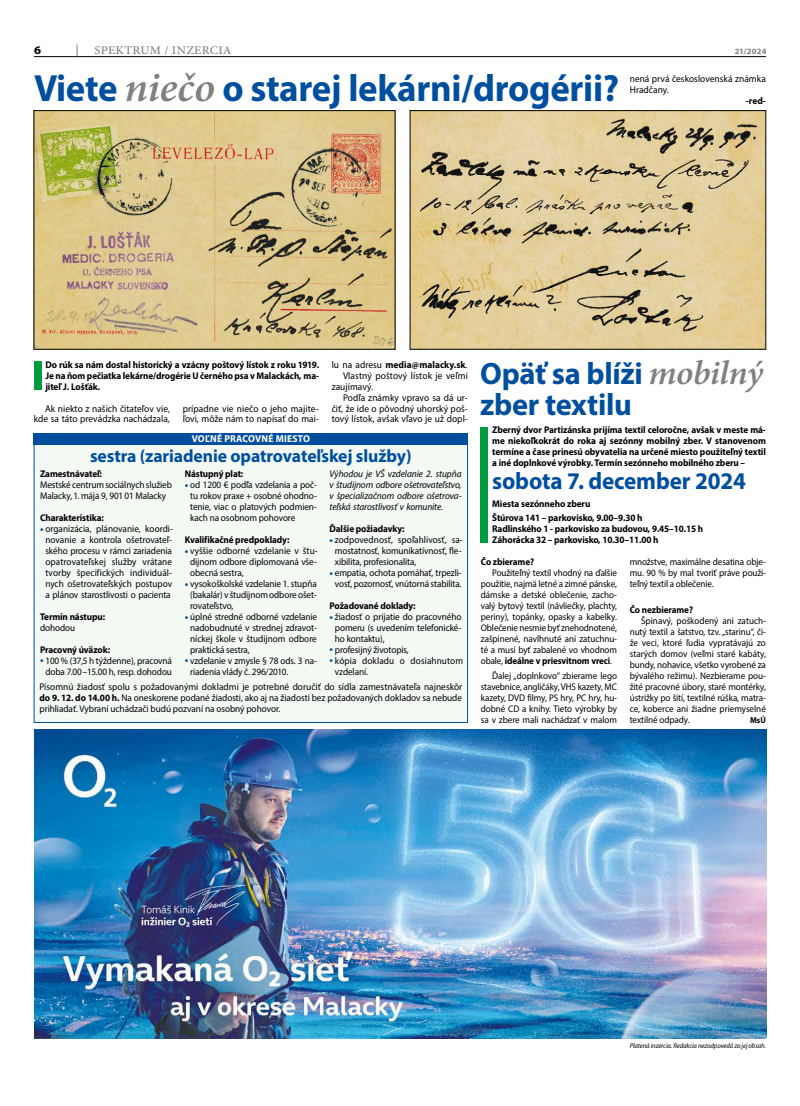
<style>
.page{position:relative;width:800px;height:1106px;background:#fff}
.page>*{position:absolute;margin:0;border:0;box-sizing:border-box;transform-origin:0 0}
.t1{font:700 38px "Myriad Pro";letter-spacing:-.01em;color:#004f9f}
.t2{font:700 31px/31px "Myriad Pro";letter-spacing:-.01em;color:#004f9f}
.t3{font:700 24px "Myriad Pro";letter-spacing:-.005em;color:#004f9f;scale:.96 1}
.t4{font:700 18px "Myriad Pro";letter-spacing:-.005em;color:#004f9f}
.t5{font:500 11.7px "Minion Pro";letter-spacing:.02em;color:#818080;scale:1.08 1}
.t6{font:700 11.7px "Myriad Pro";color:#000;scale:1.08 1}
.t7{font:700 10px "Myriad Pro";letter-spacing:.025em;color:#fff;scale:.96 1}
.t8{font:9.8px/11px "Myriad Pro";letter-spacing:.005em;color:#000;scale:.95 1}
.t9{font:700 9.8px "Myriad Pro";letter-spacing:.005em;color:#000;scale:.95 1}
.t10{font:9.7px/11px "Myriad Pro";letter-spacing:-.01em;color:#000;text-align:justify;scale:.94 1}
.t11{font:700 9.7px/11px "Myriad Pro";letter-spacing:-.01em;color:#000;text-align:justify;scale:.94 1}
.t12{font:9.7px/11px "Myriad Pro";letter-spacing:-.01em;color:#000;text-align:justify;scale:.96 1}
.t13{font:italic 9.7px/11px "Myriad Pro";letter-spacing:-.01em;color:#000;text-align:justify;scale:.96 1}
.t14{font:9.7px/11px "Myriad Pro";letter-spacing:.01em;color:#000;scale:.94 1}
.t15{font:700 9.7px "Myriad Pro";letter-spacing:-.01em;color:#000;scale:.95 1}
.t16{font:9.6px/11px "Myriad Pro";letter-spacing:-.01em;color:#000;text-align:justify;scale:.94 1}
.t17{font:9.6px/11px "Myriad Pro";letter-spacing:-.01em;color:#000;text-align:justify;scale:.95 1}
.t18{font:700 9.6px "Myriad Pro";letter-spacing:-.01em;color:#000;scale:.95 1}
.t19{font:700 8.6px "Myriad Pro";color:#000;scale:.95 1}
.t20{font:700 8.1px "Myriad Pro";letter-spacing:.02em;color:#818080;scale:1.05 1}
.t21{font:italic 7px "Myriad Pro";letter-spacing:-.01em;color:#000;scale:.94 1}
.s1{font-family:"Minion Pro";font-weight:600;font-style:italic;font-size:42px;color:#818080}
.s2{font-weight:400}
.s3{font-size:13px;color:#004f9f}
.s4{font-weight:700}
.s5{font-family:"Minion Pro";font-weight:600;font-style:italic;font-size:34.3px;color:#818080}
</style>
<div class="page">
<hr style="left:34px;top:56px;width:731px;height:1px;background:#000">
<svg style="left:77px;top:44px;width:1px;height:12px"></svg>
<div style="left:34px;top:441px;width:433px;height:281px;background:#f4f9f4"></div>
<div style="left:34px;top:433px;width:433px;height:12px;background:#004f9f"></div>
<div style="left:480px;top:427px;width:8px;height:116px;background:#009b3e"></div>
<img style="left:36px;top:112px;width:357px;height:235px">
<div style="left:34px;top:110px;width:361px;height:239px;border:1px solid #000"></div>
<img style="left:412px;top:112px;width:351px;height:235px">
<div style="left:410px;top:110px;width:355px;height:239px;border:1px solid #000"></div>
<div style="left:34px;top:361px;width:7px;height:28px;background:#009b3e"></div>
<img style="left:34px;top:729px;width:732px;height:309px">
<p class="t6" style="left:34px;top:42px;width:8px">6</p>
<p class="t5" style="left:94px;top:42px;width:128px">SPEKTRUM / INZERCIA</p>
<p class="t20" style="left:734px;top:46px;width:32px">21/2024</p>
<h1 class="t1" style="left:34px;top:63px;width:586px">Viete <span class="s1">niečo</span> o starej lekárni/drogérii?</h1>
<p class="t8" style="left:629px;top:73px;width:145px">nená prvá československá známka<br>Hradčany.</p>
<p class="t15" style="left:745px;top:95px;width:23px">-red-</p>
<p class="t11" style="left:45px;top:358px;width:293px">Do rúk sa nám dostal historický a vzácny poštový lístok z roku 1919.<br>Je na ňom pečiatka lekárne/drogérie U černého psa v Malackách, ma&shy;jiteľ J. Lošťák.</p>
<p class="t8" style="left:34px;top:402px;width:145px;text-align:right">Ak niekto z našich čitateľov vie, kde sa táto prevádzka nachádzala,</p>
<p class="t8" style="left:183px;top:402px;width:145px">prípadne vie niečo o jeho majite&shy;ľovi, môže nám to napísať do mai-</p>
<p class="t9" style="left:331px;top:358px;width:144px"><span class="s2">lu na adresu</span> media@malacky.sk<span class="s2">.</span></p>
<p class="t8" style="left:343px;top:369px;width:133px">Vlastný poštový lístok je veľmi</p>
<p class="t8" style="left:331px;top:380px;width:45px">zaujímavý.</p>
<p class="t8" style="left:343px;top:391px;width:133px">Podľa známky vpravo sa dá ur-</p>
<p class="t8" style="left:331px;top:402px;width:145px">čiť, že ide o pôvodný uhorský poš-</p>
<p class="t8" style="left:331px;top:413px;width:145px">tový lístok, avšak vľavo je už dopl-</p>
<p class="t7" style="left:192px;top:432px;width:125px">VOĽNÉ PRACOVNÉ MIESTO</p>
<h3 class="t4" style="left:90px;top:444px;width:323px">sestra (zariadenie opatrovateľskej služby)</h3>
<p class="t11" style="left:40px;top:468px;width:67px">Zamestnávateľ:</p>
<p class="t10" style="left:40px;top:479px;width:142px">Mestské centrum sociálnych služieb<br>Malacky, 1. mája 9, 901 01 Malacky</p>
<p class="t11" style="left:40px;top:512px;width:69px">Charakteristika:</p>
<p class="t10" style="left:40px;top:523px;width:143px;text-align:center"><span class="s3">•</span> organizácia, plánovanie, koordi&shy;novanie a kontrola ošetrovateľ&shy;ského procesu v rámci zariadenia opatrovateľskej služby vrátane tvorby špecifických individuál&shy;nych ošetrovateľských postupov a plánov starostlivosti o pacienta</p>
<p class="t11" style="left:40px;top:611px;width:71px">Termín nástupu:</p>
<p class="t10" style="left:40px;top:622px;width:39px">dohodou</p>
<p class="t11" style="left:40px;top:644px;width:76px">Pracovný úväzok:</p>
<p class="t10" style="left:40px;top:655px;width:142px;text-align:center"><span class="s3">•</span> 100 % (37,5 h týždenne), pracovná doba 7.00–15.00 h, resp. dohodou</p>
<p class="t11" style="left:185px;top:468px;width:64px">Nástupný plat:</p>
<p class="t10" style="left:190px;top:479px;width:136px;text-indent:-5px"><span class="s3">•</span> od 1200 € podľa vzdelania a poč&shy;tu rokov praxe + osobné ohodno&shy;tenie, viac o platových podmien&shy;kach na osobnom pohovore</p>
<p class="t11" style="left:185px;top:534px;width:113px">Kvalifikačné predpoklady:</p>
<p class="t10" style="left:190px;top:545px;width:137px;text-indent:-5px"><span class="s3">•</span> vyššie odborné vzdelanie v štu&shy;dijnom odbore diplomovaná vše&shy;obecná sestra,</p>
<p class="t10" style="left:190px;top:578px;width:136px;text-indent:-5px"><span class="s3">•</span> vysokoškolské vzdelanie 1. stupňa (bakalár) v študijnom odbore ošet&shy;rovateľstvo,</p>
<p class="t10" style="left:190px;top:611px;width:137px;text-indent:-5px"><span class="s3">•</span> úplné stredné odborné vzdelanie nadobudnuté v strednej zdravot&shy;níckej škole v študijnom odbore praktická sestra,</p>
<p class="t10" style="left:190px;top:655px;width:136px;text-indent:-5px"><span class="s3">•</span> vzdelanie v zmysle § 78 ods. 3 na&shy;riadenia vlády č. 296/2010.</p>
<p class="t13" style="left:329px;top:468px;width:139px">Výhodou je VŠ vzdelanie 2. stupňa v študijnom odbore ošetrovateľstvo, v špecializačnom odbore ošetrova&shy;teľská starostlivosť v komunite.</p>
<p class="t11" style="left:329px;top:523px;width:81px">Ďalšie požiadavky:</p>
<p class="t10" style="left:335px;top:534px;width:137px;text-indent:-5px"><span class="s3">•</span> zodpovednosť, spoľahlivosť, sa&shy;mostatnosť, komunikatívnosť, fle&shy;xibilita, profesionalita,</p>
<p class="t10" style="left:329px;top:567px;width:142px;text-align:center"><span class="s3">•</span> empatia, ochota pomáhať, trpezli&shy;vosť, pozornosť, vnútorná stabilita.</p>
<p class="t11" style="left:329px;top:600px;width:93px">Požadované doklady:</p>
<p class="t10" style="left:335px;top:611px;width:136px;text-indent:-5px"><span class="s3">•</span> žiadosť o prijatie do pracovného pomeru (s uvedením telefonické&shy;ho kontaktu),</p>
<p class="t10" style="left:329px;top:644px;width:86px"><span class="s3">•</span> profesijný životopis,</p>
<p class="t14" style="left:335px;top:655px;width:138px;text-indent:-5px"><span class="s3">•</span> kópia dokladu o dosiahnutom vzdelaní.</p>
<p class="t12" style="left:39px;top:681px;width:442px">Písomnú žiadosť spolu s požadovanými dokladmi je potrebné doručiť do sídla zamestnávateľa najneskôr <span class="s4">do 9. 12. do 14.00 h.</span> Na oneskorene podané žiadosti, ako aj na žiadosti bez požadovaných dokladov sa nebude prihliadať. Vybraní uchádzači budú pozvaní na osobný pohovor.</p>
<h2 class="t2" style="left:480px;top:357px;width:284px">Opäť sa blíži <span class="s5">mobilný </span>zber textilu</h2>
<p class="t11" style="left:492px;top:424px;width:293px">Zberný dvor Partizánska prijíma textil celoročne, avšak v meste má&shy;me niekoľkokrát do roka aj sezónny mobilný zber. V stanovenom termíne a čase prinesú obyvatelia na určené miesto použiteľný textil a iné doplnkové výrobky. Termín sezónneho mobilného zberu –</p>
<h3 class="t3" style="left:492px;top:465px;width:266px">sobota 7. december 2024</h3>
<p class="t11" style="left:492px;top:496px;width:161px;line-height:14px">Miesta sezónneho zberu<br>Štúrova 141 – parkovisko, 9.00–9.30 h</p>
<p class="t11" style="left:492px;top:523px;width:226px">Radlinského 1 - parkovisko za budovou, 9.45–10.15 h<br>Záhorácka 32 – parkovisko, 10.30–11.00 h</p>
<p class="t18" style="left:480px;top:555px;width:58px">Čo zbierame?</p>
<p class="t16" style="left:480px;top:567px;width:146px;text-indent:11px">Použiteľný textil vhodný na ďalšie použitie, najmä letné a zimné pánske, dámske a detské oblečenie, zacho&shy;valý bytový textil (návliečky, plachty, periny), topánky, opasky a kabelky.<br>Oblečenie nesmie byť znehodnotené, zašpinené, navlhnuté ani zatuchnu&shy;té a musí byť zabalené vo vhodnom obale, <span class="s4">ideálne v priesvitnom vreci</span>.</p>
<p class="t16" style="left:480px;top:670px;width:146px;text-indent:11px">Ďalej „doplnkovo” zbierame lego stavebnice, angličáky, VHS kazety, MC kazety, DVD filmy, PS hry, PC hry, hu&shy;dobné CD a knihy. Tieto výrobky by sa v zbere mali nachádzať v malom</p>
<p class="t16" style="left:629px;top:556px;width:146px">množstve, maximálne desatina obje&shy;mu. 90 % by mal tvoriť práve použi&shy;teľný textil a oblečenie.</p>
<p class="t18" style="left:629px;top:603px;width:68px">Čo nezbierame?</p>
<p class="t17" style="left:629px;top:615px;width:145px;text-indent:11px">Špinavý, poškodený ani zatuch&shy;nutý textil a šatstvo, tzv. „starinu“, či&shy;že veci, ktoré ľudia vypratávajú zo starých domov (veľmi staré kabáty, bundy, nohavice, všetko vyrobené za bývalého režimu). Nezbierame pou&shy;žité pracovné úbory, staré montérky, ústrižky po šití, textilné rúška, matra&shy;ce, koberce ani žiadne priemyselné textilné odpady.</p>
<p class="t19" style="left:750px;top:714px;width:18px">MsÚ</p>
<p class="t21" style="left:629px;top:1041px;width:146px">Platená inzercia. Redakcia nezodpovedá za jej obsah.</p>
</div>
